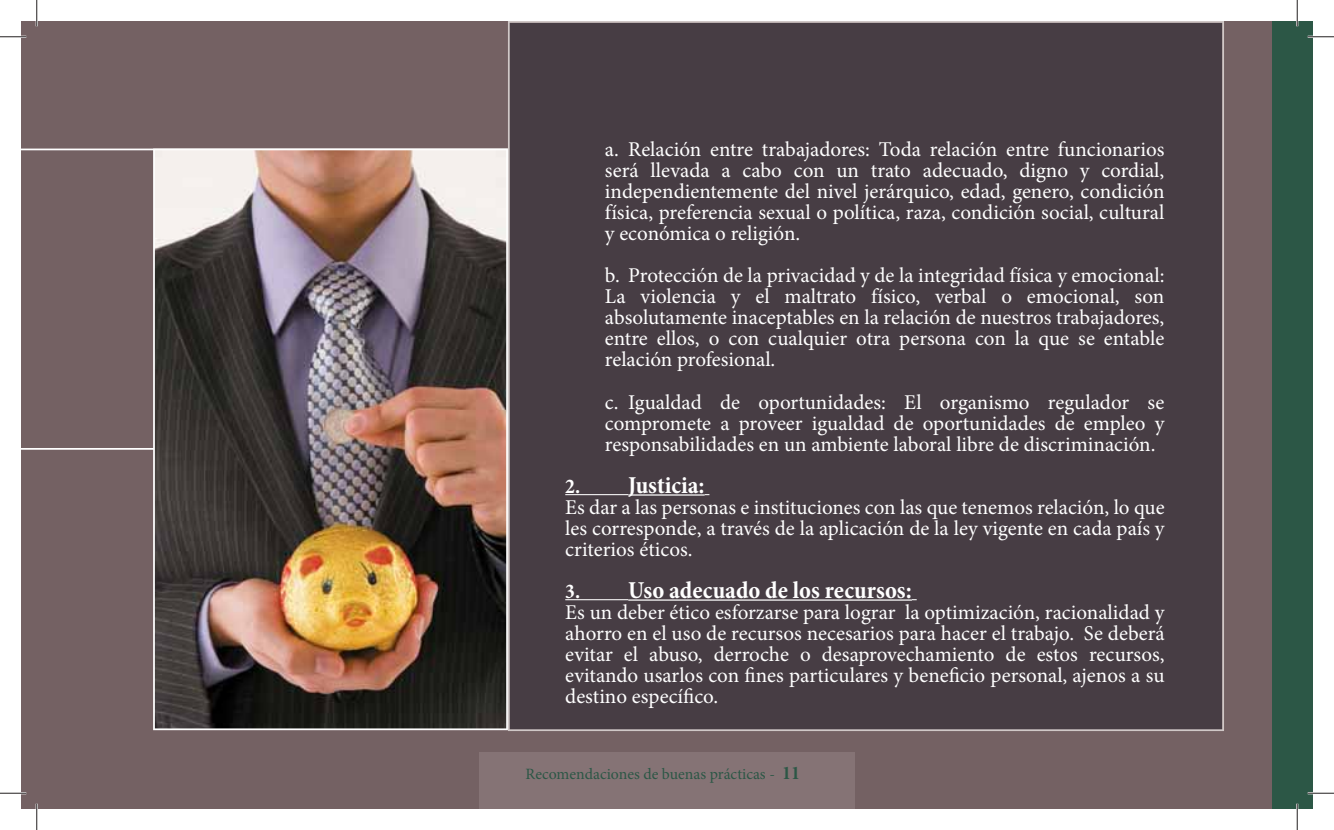
<style>
.page{position:relative;width:1334px;height:830px;background:#fff}
.page>*{position:absolute;margin:0;border:0;box-sizing:border-box;transform-origin:0 0}
.t1{font:700 condensed 24.5px "Minion Pro";color:#fff}
.t2{font:21px/21px "Minion Pro";color:#fff;text-align:justify}
.t3{font:15.75px "Minion Pro";color:#2c5746}
.s1{font-size:21px}
.s2{font-weight:700;font-stretch:condensed;font-size:19.25px}
</style>
<div class="page">
<div style="left:21px;top:21px;width:1291px;height:787px;background:#746163"></div>
<div style="left:479px;top:752px;width:375px;height:56px;background:#857375"></div>
<img style="left:153px;top:148px;width:355px;height:582px">
<div style="left:1272px;top:21px;width:40px;height:787px;background:#2c5746"></div>
<div style="left:508px;top:21px;width:716px;height:710px;background:#473d44"></div>
<hr style="left:565px;top:494px;width:63px;height:1px;background:#fff">
<hr style="left:628px;top:494px;width:76px;height:1px;background:#fff">
<hr style="left:565px;top:599px;width:63px;height:1px;background:#fff">
<hr style="left:628px;top:599px;width:284px;height:1px;background:#fff">
<hr style="left:0;top:36px;width:26px;height:2px;background:#fff">
<hr style="left:1307px;top:36px;width:27px;height:2px;background:#fff">
<hr style="left:0;top:792px;width:26px;height:2px;background:#fff">
<hr style="left:1307px;top:792px;width:27px;height:2px;background:#fff">
<hr style="left:36px;top:0;width:2px;height:26px;background:#fff">
<hr style="left:36px;top:803px;width:2px;height:26px;background:#fff">
<hr style="left:1296px;top:0;width:2px;height:26px;background:#fff">
<hr style="left:1296px;top:803px;width:2px;height:26px;background:#fff">
<svg style="left:0;top:36px;width:26px;height:1px"></svg>
<svg style="left:1307px;top:36px;width:27px;height:1px"></svg>
<svg style="left:0;top:792px;width:26px;height:1px"></svg>
<svg style="left:1307px;top:792px;width:27px;height:1px"></svg>
<svg style="left:36px;top:0;width:1px;height:26px"></svg>
<svg style="left:36px;top:803px;width:1px;height:26px"></svg>
<svg style="left:1296px;top:0;width:1px;height:26px"></svg>
<svg style="left:1296px;top:803px;width:1px;height:26px"></svg>
<p class="t2" style="left:605px;top:141px;width:561px">a. Relación entre trabajadores: Toda relación entre funcionarios será llevada a cabo con un trato adecuado, digno y cordial, independientemente del nivel jerárquico, edad, genero, condición física, preferencia sexual o política, raza, condición social, cultural y económica o religión.</p>
<p class="t2" style="left:605px;top:267px;width:561px">b. Protección de la privacidad y de la integridad física y emocional:<br>La violencia y el maltrato físico, verbal o emocional, son absolutamente inaceptables en la relación de nuestros trabajadores, entre ellos, o con cualquier otra persona con la que se entable relación profesional.</p>
<p class="t2" style="left:605px;top:393px;width:561px">c. Igualdad de oportunidades: El organismo regulador se compromete a proveer igualdad de oportunidades de empleo y responsabilidades en un ambiente laboral libre de discriminación.</p>
<p class="t1" style="left:565px;top:475px;width:141px"><span class="s1">2.</span> Justicia:</p>
<p class="t2" style="left:565px;top:498px;width:601px">Es dar a las personas e instituciones con las que tenemos relación, lo que les corresponde, a través de la aplicación de la ley vigente en cada país y criterios éticos.</p>
<p class="t1" style="left:565px;top:580px;width:348px"><span class="s1">3.</span> Uso adecuado de los recursos:</p>
<p class="t2" style="left:565px;top:603px;width:601px">Es un deber ético esforzarse para lograr la optimización, racionalidad y ahorro en el uso de recursos necesarios para hacer el trabajo. Se deberá evitar el abuso, derroche o desaprovechamiento de estos recursos, evitando usarlos con fines particulares y beneficio personal, ajenos a su destino específico.</p>
<p class="t3" style="left:525px;top:767px;width:276px">Recomendaciones de buenas prácticas - <span class="s2">11</span></p>
</div>
